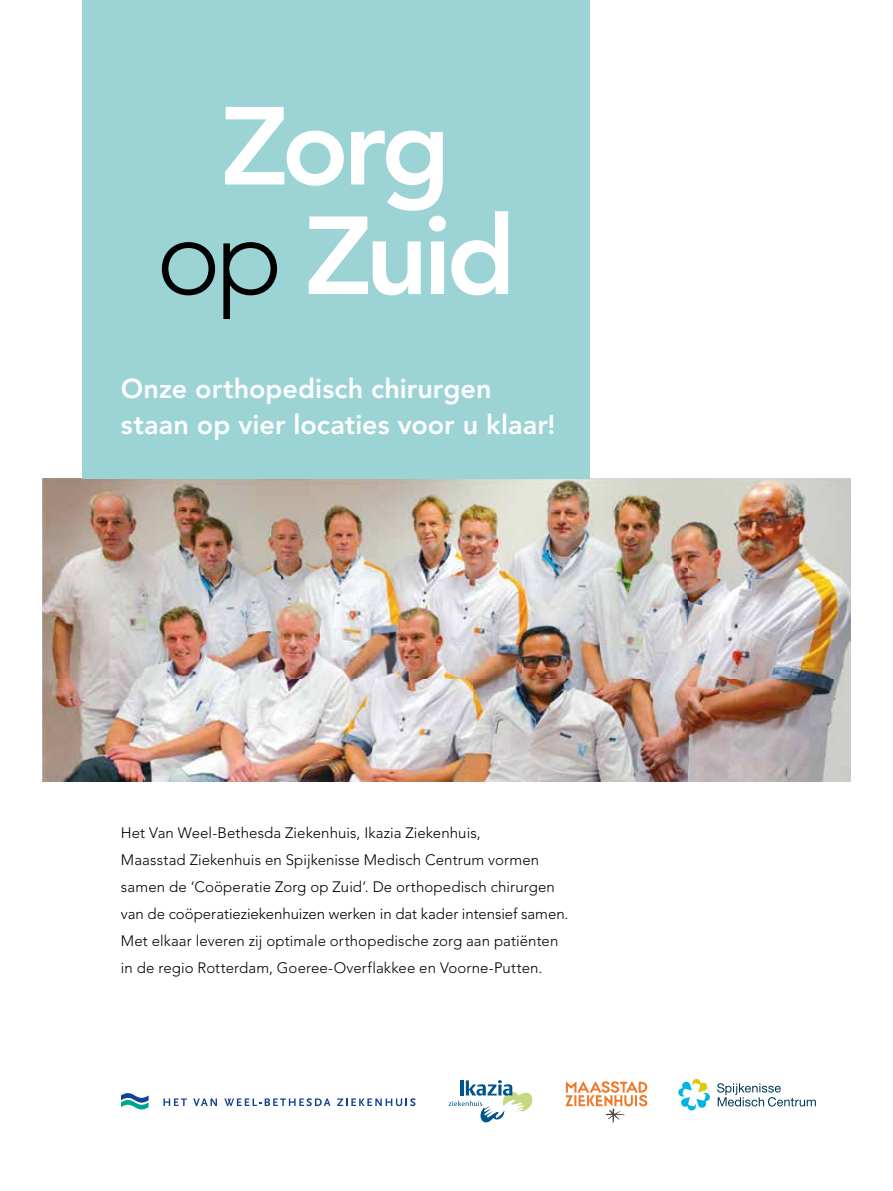
<style>
.page{position:relative;width:893px;height:1191px;background:#fff}
.page>*{position:absolute;margin:0;border:0;box-sizing:border-box;transform-origin:0 0}
.t1{font:800 109.5px/109.5px "Avenir";letter-spacing:-.045em;color:#fff;text-align:center}
.t2{font:800 27px/36px "Avenir";color:#fff}
.t3{font:300 15px/27px "Avenir";letter-spacing:.005em;color:#000}
.s1{font-weight:300;color:#000}
</style>
<div class="page">
<img style="left:43px;top:478px;width:807px;height:303px">
<svg style="left:678px;top:1079px;width:32px;height:31px"></svg>
<svg style="left:717px;top:1083px;width:99px;height:23px"></svg>
<svg style="left:449px;top:1080px;width:84px;height:42px"></svg>
<svg style="left:163px;top:1098px;width:24px;height:8px"></svg>
<svg style="left:193px;top:1098px;width:24px;height:8px"></svg>
<svg style="left:224px;top:1098px;width:106px;height:8px"></svg>
<svg style="left:337px;top:1098px;width:79px;height:8px"></svg>
<svg style="left:121px;top:1093px;width:28px;height:16px"></svg>
<svg style="left:565px;top:1081px;width:82px;height:41px"></svg>
<div style="left:82px;top:0;width:508px;height:478px;background:#9cd4d6"></div>
<h1 class="t1" style="left:156px;top:91px;width:361px">Zorg <span class="s1">op</span> Zuid</h1>
<h2 class="t2" style="left:121px;top:370px;width:436px">Onze orthopedisch chirurgen staan op vier locaties voor u klaar!</h2>
<p class="t3" style="left:121px;top:819px;width:449px">Het Van Weel-Bethesda Ziekenhuis, Ikazia Ziekenhuis,<br>Maasstad Ziekenhuis en Spijkenisse Medisch Centrum vormen samen de ‘Coöperatie Zorg op Zuid’. De orthopedisch chirurgen van de coöperatieziekenhuizen werken in dat kader intensief samen.<br>Met elkaar leveren zij optimale orthopedische zorg aan patiënten in de regio Rotterdam, Goeree-Overflakkee en Voorne-Putten.</p>
</div>
